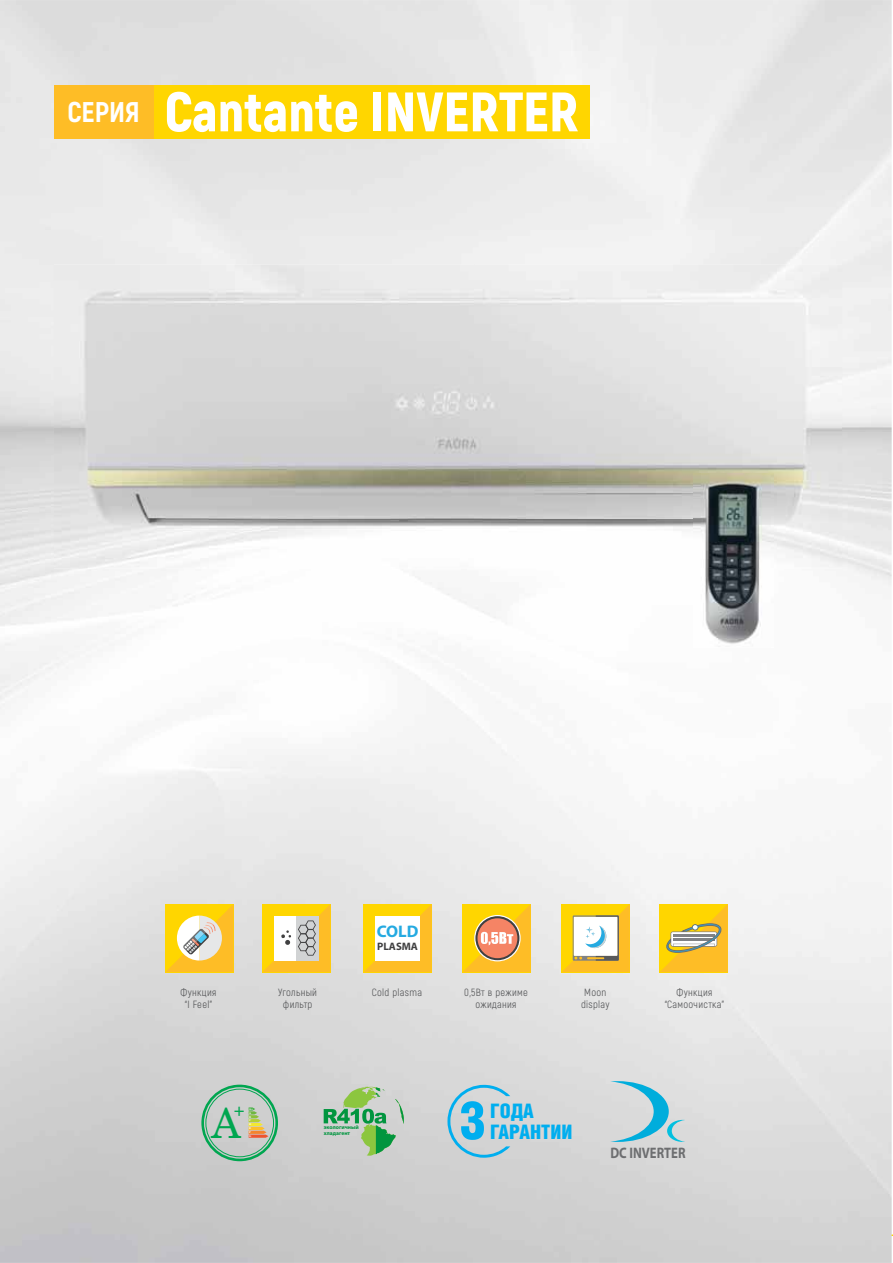
<style>
.page{position:relative;width:893px;height:1263px;background:#fff}
.page>*{position:absolute;margin:0;border:0;box-sizing:border-box;transform-origin:0 0}
.t1{font:900 55.5px "Akrobat";color:#fff}
.t2{font:900 52.8px "Helios Cond";color:#00aeef}
.t3{font:41.4px "Century Schlbk Cyrillic BT";color:#00a650}
.t4{font:900 19.95px/20.9px "Helios Cond";color:#00aeef}
.t5{font:700 16.8px "Myriad Pro";color:#25aae1}
.t6{font:700 condensed 16.5px "Clarendon";color:#00a650}
.t7{font:700 15.15px "Myriad Pro";color:#6d6e70;scale:.84 1}
.t8{font:700 10.8px "Myriad Pro";color:#404041}
.t9{font:10.5px/12px "Akrobat";letter-spacing:.03em;color:#58595b;text-align:center}
.t10{font:700 5.7px/5.4px "Myriad Pro";color:#01953f}
.t11{font:700 2.55px/3.9px "Century Schlbk Cyrillic BT";color:#fff}
</style>
<div class="page">
<hr style="left:170px;top:1235px;width:723px;height:1px;background:#ffd600">
<img style="left:0;top:0;width:892px;height:1263px">
<img style="left:54px;top:265px;width:788px;height:304px">
<img style="left:693px;top:474px;width:80px;height:174px">
<div style="left:153px;top:85px;width:437px;height:54px;background:#ffd600"></div>
<div style="left:54px;top:85px;width:99px;height:54px;background:#febd26"></div>
<svg style="left:562px;top:904px;width:68px;height:68px"></svg>
<svg style="left:463px;top:904px;width:68px;height:68px;background:#f1b73c"></svg>
<svg style="left:364px;top:904px;width:68px;height:68px;background:#fec912"></svg>
<div style="left:375px;top:916px;width:45px;height:45px;background:#fff"></div>
<svg style="left:262px;top:904px;width:68px;height:68px"></svg>
<svg style="left:165px;top:904px;width:68px;height:68px;background:#f1d058"></svg>
<svg style="left:660px;top:904px;width:68px;height:68px;background:#ebc333"></svg>
<svg style="left:201px;top:1085px;width:77px;height:76px;background:#b2c6b4"></svg>
<div style="left:205px;top:1089px;width:69px;height:68px;border:1px solid #00a650;border-radius:50%"></div>
<svg style="left:324px;top:1087px;width:80px;height:69px;background:#a5c5a4"></svg>
<svg style="left:447px;top:1085px;width:63px;height:73px;background:#bed0d7"></svg>
<svg style="left:610px;top:1081px;width:75px;height:61px;background:#aad1db"></svg>
<h1 class="t1" style="left:67px;top:92px;width:512px"><sup>СЕРИЯ</sup> Cantante INVERTER</h1>
<h3 class="t5" style="left:377px;top:922px;width:43px">COLD</h3>
<p class="t8" style="left:377px;top:940px;width:42px">PLASMA</p>
<p class="t9" style="left:181px;top:987px;width:37px">Функция “I Feel”</p>
<p class="t9" style="left:665px;top:987px;width:61px">Функция “Самоочистка”</p>
<p class="t9" style="left:278px;top:987px;width:40px">Угольный</p>
<p class="t9" style="left:372px;top:987px;width:52px">Cold plasma</p>
<p class="t9" style="left:283px;top:999px;width:31px">фильтр</p>
<p class="t9" style="left:464px;top:987px;width:65px">0,5Вт в режиме ожидания</p>
<p class="t9" style="left:581px;top:987px;width:30px;text-align:left">Moon display</p>
<h3 class="t6" style="left:234px;top:1102px;width:12px">+</h3>
<p class="t11" style="left:249px;top:1107px;width:6px">A+<br>A<br>B<br>C<br>D<br>E<br>F<br>G</p>
<h3 class="t3" style="left:211px;top:1107px;width:31px">A</h3>
<p class="t10" style="left:324px;top:1125px;width:37px">экологичный хладагент</p>
<h2 class="t2" style="left:459px;top:1090px;width:28px">3</h2>
<h3 class="t4" style="left:490px;top:1100px;width:84px">ГОДА<br>ГАРАНТИИ</h3>
<h3 class="t7" style="left:610px;top:1144px;width:91px">DC INVERTER</h3>
</div>
